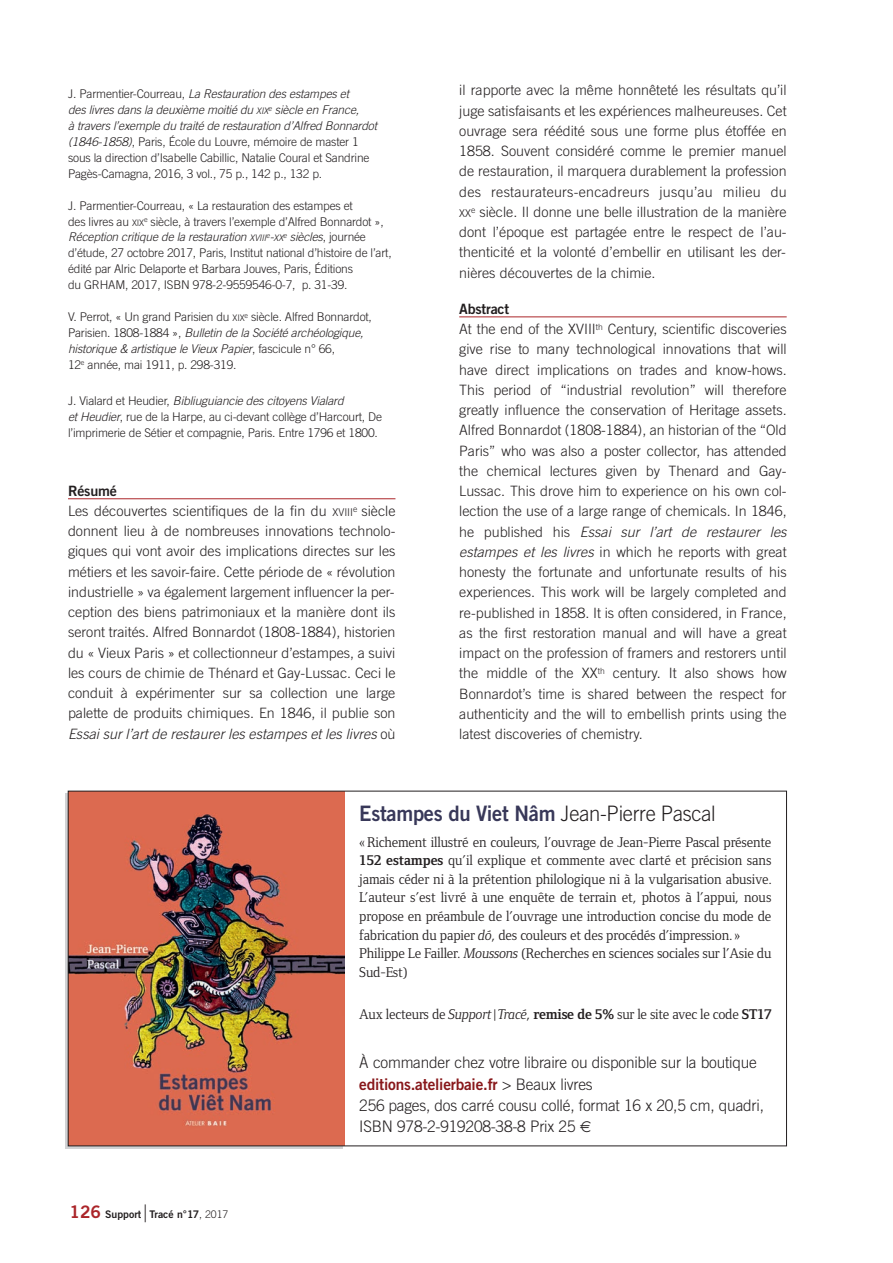
<style>
.page{position:relative;width:893px;height:1263px;background:#fff}
.page>*{position:absolute;margin:0;border:0;box-sizing:border-box;transform-origin:0 0}
.t1{font:24px "Trade Gothic Bold Two";color:#231f20;scale:.34 1}
.t2{font:21.3px "Trade Gothic Bold Two";letter-spacing:-.015em;color:#383859;scale:.95 1}
.t3{font:300 15.9px/21.3px "Trade Gothic";letter-spacing:-.015em;color:#231f20}
.t4{font:15.9px "Trade Gothic Bold Two";letter-spacing:-.015em;color:#88181b}
.t5{font:14.55px/18.6px "Foundry Form Serif";letter-spacing:-.015em;color:#231f20}
.t6{font:300 14.25px/20.2px "Trade Gothic";color:#231f20;text-align:justify}
.t7{font:14.25px "Trade Gothic Bold Two";letter-spacing:-.015em;color:#231f20}
.t8{font:300 12px/15.9px "Trade Gothic";letter-spacing:-.015em;color:#231f20}
.t9{font:10.5px "Trade Gothic Bold Two";color:#231f20}
.s1{font-style:italic}
.s2{font-style:italic;font-size:9px}
.s3{font-size:9px}
.s4{font-size:10.65px}
.s5{font-size:17.25px;color:#ab2529}
.s6{font-family:"Trade Gothic";font-weight:300}
.s7{font-family:"Trade Gothic";font-weight:300;color:#231f20}
.s8{font-weight:700}
</style>
<div class="page">
<hr style="left:68px;top:498px;width:327px;height:1px;background:#ab2529">
<hr style="left:459px;top:316px;width:328px;height:1px;background:#ab2529">
<img style="left:70px;top:793px;width:275px;height:351px">
<p class="t8" style="left:68px;top:87px;width:311px">J. Parmentier-Courreau, <span class="s1">La Restauration des estampes et<br>des livres dans la deuxième moitié du</span> <span class="s2">XIX</span><sup>e</sup> <span class="s1">siècle en France,<br>à travers l’exemple du traité de restauration d’Alfred Bonnardot (1846-1858)</span>, Paris, École du Louvre, mémoire de master 1 sous la direction d’Isabelle Cabillic, Natalie Coural et Sandrine Pagès-Camagna, 2016, 3 vol., 75 p., 142 p., 132 p.</p>
<p class="t8" style="left:68px;top:198px;width:325px">J. Parmentier-Courreau, « La restauration des estampes et<br>des livres au <span class="s3">XIX</span><sup>e</sup> siècle, à travers l’exemple d’Alfred Bonnardot », <span class="s1">Réception critique de la restauration</span> <span class="s2">XVIII</span><sup>e</sup><span class="s1">-</span><span class="s2">XX</span><sup>e</sup> <span class="s1">siècles</span>, journée d’étude, 27 octobre 2017, Paris, Institut national d’histoire de l’art, édité par Alric Delaporte et Barbara Jouves, Paris, Éditions<br>du GRHAM, 2017, ISBN 978-2-9559546-0-7, p. 31-39.</p>
<p class="t8" style="left:68px;top:310px;width:305px">V. Perrot, « Un grand Parisien du <span class="s3">XIX</span><sup>e</sup> siècle. Alfred Bonnardot, Parisien. 1808-1884 », <span class="s1">Bulletin de la Société archéologique, historique &amp; artistique le Vieux Papier</span>, fascicule n° 66,<br>12<sup>e</sup> année, mai 1911, p. 298-319.</p>
<p class="t8" style="left:68px;top:394px;width:316px">J. Vialard et Heudier, <span class="s1">Bibliuguiancie des citoyens Vialard<br>et Heudier</span>, rue de la Harpe, au ci-devant collège d’Harcourt, De l’imprimerie de Sétier et compagnie, Paris. Entre 1796 et 1800.</p>
<p class="t7" style="left:68px;top:485px;width:50px">Résumé</p>
<p class="t6" style="left:68px;top:502px;width:329px">Les découvertes scientifiques de la fin du <span class="s4">XVIII</span><sup>e</sup> siècle donnent lieu à de nombreuses innovations technolo&shy;giques qui vont avoir des implications directes sur les métiers et les savoir-faire. Cette période de « révolution industrielle » va également largement influencer la per&shy;ception des biens patrimoniaux et la manière dont ils seront traités. Alfred Bonnardot (1808-1884), historien du « Vieux Paris » et collectionneur d’estampes, a suivi les cours de chimie de Thénard et Gay-Lussac. Ceci le conduit à expérimenter sur sa collection une large palette de produits chimiques. En 1846, il publie son <span class="s1">Essai sur l’art de restaurer les estampes et les livres</span> où</p>
<p class="t6" style="left:459px;top:81px;width:329px">il rapporte avec la même honnêteté les résultats qu’il juge satisfaisants et les expériences malheureuses. Cet ouvrage sera réédité sous une forme plus étoffée en 1858. Souvent considéré comme le premier manuel de restauration, il marquera durablement la profession des restaurateurs-encadreurs jusqu’au milieu du <span class="s4">XX</span><sup>e</sup> siècle. Il donne une belle illustration de la manière dont l’époque est partagée entre le respect de l’au&shy;thenticité et la volonté d’embellir en utilisant les der&shy;nières découvertes de la chimie.</p>
<p class="t7" style="left:459px;top:303px;width:52px">Abstract</p>
<p class="t6" style="left:459px;top:320px;width:329px">At the end of the XVIII<sup>th</sup> Century, scientific discoveries give rise to many technological innovations that will have direct implications on trades and know-hows.<br>This period of “industrial revolution” will therefore greatly influence the conservation of Heritage assets.<br>Alfred Bonnardot (1808-1884), an historian of the “Old Paris” who was also a poster collector, has attended the chemical lectures given by Thenard and Gay-Lussac. This drove him to experience on his own col&shy;lection the use of a large range of chemicals. In 1846, he published his <span class="s1">Essai sur l’art de restaurer les estampes et les livres</span> in which he reports with great honesty the fortunate and unfortunate results of his experiences. This work will be largely completed and re-published in 1858. It is often considered, in France, as the first restoration manual and will have a great impact on the profession of framers and restorers until the middle of the XX<sup>th</sup> century. It also shows how Bonnardot’s time is shared between the respect for authenticity and the will to embellish prints using the latest discoveries of chemistry.</p>
<p class="t9" style="left:70px;top:1210px;width:73px"><span class="s5">126</span> Support</p>
<h1 class="t1" style="left:145px;top:1204px;width:7px">|</h1>
<p class="t9" style="left:150px;top:1210px;width:80px">Tracé n°17<span class="s6">, 2017</span></p>
<h2 class="t2" style="left:359px;top:806px;width:377px">Estampes du Viet Nâm <span class="s7">Jean-Pierre Pascal</span></h2>
<p class="t5" style="left:359px;top:832px;width:414px">« Richement illustré en couleurs, l’ouvrage de Jean-Pierre Pascal présente <span class="s8">152 estampes</span> qu’il explique et commente avec clarté et précision sans jamais céder ni à la prétention philologique ni à la vulgarisation abusive.<br>L’auteur s’est livré à une enquête de terrain et, photos à l’appui, nous propose en préambule de l’ouvrage une introduction concise du mode de fabrication du papier <span class="s1">dó</span>, des couleurs et des procédés d’impression. » Philippe Le Failler. <span class="s1">Moussons</span> (Recherches en sciences sociales sur l’Asie du Sud-Est)</p>
<p class="t5" style="left:359px;top:1005px;width:414px">Aux lecteurs de <span class="s1">Support|Tracé</span>, <span class="s8">remise de 5%</span> sur le site avec le code <span class="s8">ST17</span></p>
<p class="t3" style="left:359px;top:1053px;width:399px">À commander chez votre libraire ou disponible sur la boutique</p>
<p class="t4" style="left:359px;top:1078px;width:235px">editions.atelierbaie.fr <span class="s7">&gt; Beaux livres</span></p>
<p class="t3" style="left:359px;top:1096px;width:406px">256 pages, dos carré cousu collé, format 16 x 20,5 cm, quadri,<br>ISBN 978-2-919208-38-8 Prix 25</p>
</div>
